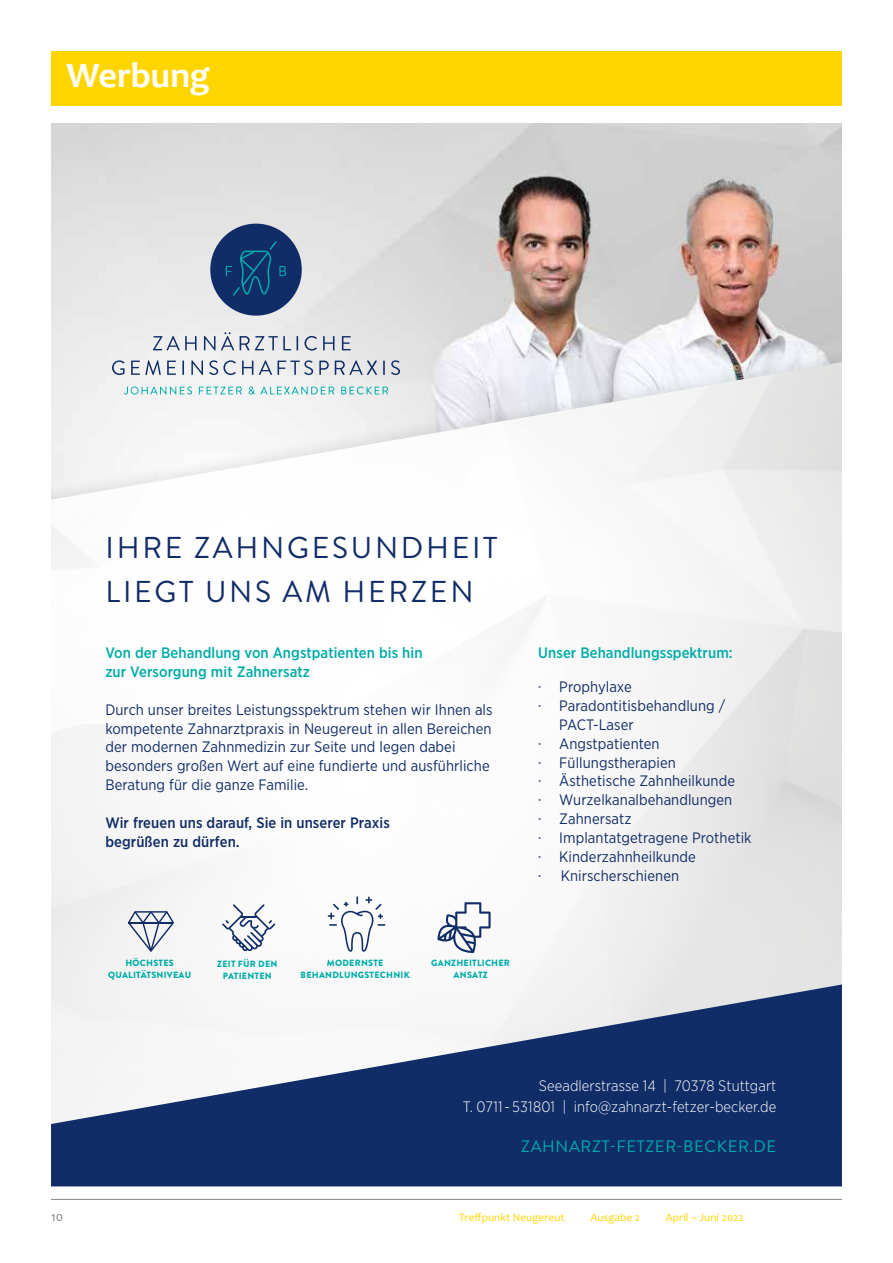
<style>
.page{position:relative;width:893px;height:1263px;background:#fff}
.page>*{position:absolute;margin:0;border:0;box-sizing:border-box;transform-origin:0 0}
.t1{font:700 36px "Candara";color:#fff}
.t2{font:30.15px/43.8px "Brandon Grotesque";letter-spacing:.09em;color:#112d67}
.t3{font:16.65px "Brandon Grotesque";letter-spacing:.04em;color:#00aca9}
.t4{font:15.15px/18.9px "Gotham Narrow";letter-spacing:.005em;color:#112d67}
.t5{font:500 15.15px/18.9px "Gotham Narrow";letter-spacing:.005em;color:#00aca9}
.t6{font:300 15.15px/20.4px "Gotham Narrow";letter-spacing:.005em;color:#fff;text-align:right}
.t7{font:500 15.15px/18.9px "Gotham Narrow";letter-spacing:.005em;color:#112d67}
.t8{font:13.5px "Candara";color:#878787}
.t9{font:11.25px "Candara";letter-spacing:.01em;color:#ffd500}
.t10{font:900 9px/12px "Brandon Grotesque";letter-spacing:.025em;color:#00aca9;text-align:center}
.s1{font-family:"Times"}
</style>
<div class="page">
<hr style="left:51px;top:1199px;width:791px;height:1px;background:#878787">
<div style="left:51px;top:51px;width:791px;height:54px;background:#ffd500"></div>
<div style="left:51px;top:123px;width:791px;height:385px;background:#000;opacity:.08"></div>
<div style="left:210px;top:224px;width:92px;height:92px;background:#112d67;border-radius:50%"></div>
<svg style="left:226px;top:241px;width:60px;height:55px"></svg>
<svg style="left:124px;top:386px;width:68px;height:9px"></svg>
<svg style="left:199px;top:387px;width:43px;height:7px"></svg>
<svg style="left:249px;top:386px;width:85px;height:9px"></svg>
<svg style="left:341px;top:386px;width:47px;height:9px"></svg>
<svg style="left:153px;top:336px;width:44px;height:14px"></svg>
<svg style="left:204px;top:336px;width:11px;height:15px"></svg>
<svg style="left:221px;top:332px;width:13px;height:18px"></svg>
<svg style="left:240px;top:336px;width:51px;height:14px"></svg>
<svg style="left:297px;top:336px;width:1px;height:14px"></svg>
<svg style="left:304px;top:336px;width:13px;height:15px"></svg>
<svg style="left:323px;top:336px;width:11px;height:14px"></svg>
<svg style="left:342px;top:336px;width:9px;height:14px"></svg>
<svg style="left:112px;top:360px;width:13px;height:15px"></svg>
<svg style="left:131px;top:360px;width:30px;height:15px"></svg>
<svg style="left:167px;top:361px;width:9px;height:14px"></svg>
<svg style="left:182px;top:361px;width:2px;height:14px"></svg>
<svg style="left:191px;top:360px;width:12px;height:15px"></svg>
<svg style="left:209px;top:360px;width:27px;height:15px"></svg>
<svg style="left:242px;top:361px;width:11px;height:14px"></svg>
<svg style="left:259px;top:360px;width:13px;height:15px"></svg>
<svg style="left:278px;top:360px;width:35px;height:15px"></svg>
<svg style="left:319px;top:361px;width:10px;height:14px"></svg>
<svg style="left:335px;top:360px;width:42px;height:15px"></svg>
<svg style="left:383px;top:361px;width:2px;height:14px"></svg>
<svg style="left:391px;top:360px;width:9px;height:15px"></svg>
<svg style="left:51px;top:984px;width:791px;height:202px;fill:#112d67"></svg>
<svg style="left:222px;top:904px;width:53px;height:47px"></svg>
<svg style="left:128px;top:911px;width:46px;height:41px"></svg>
<svg style="left:328px;top:896px;width:57px;height:56px"></svg>
<svg style="left:437px;top:902px;width:54px;height:51px"></svg>
<h1 class="t1" style="left:67px;top:54px;width:145px">Werbung</h1>
<h2 class="t2" style="left:106px;top:526px;width:393px">IHRE ZAHNGESUNDHEIT<br>LIEGT UNS AM HERZEN</h2>
<p class="t5" style="left:105px;top:643px;width:319px">Von der Behandlung von Angstpatienten bis hin zur Versorgung mit Zahnersatz</p>
<p class="t4" style="left:105px;top:700px;width:389px">Durch unser breites Leistungsspektrum stehen wir Ihnen als kompetente Zahnarztpraxis in Neugereut in allen Bereichen der modernen Zahnmedizin zur Seite und legen dabei besonders großen Wert auf eine fundierte und ausführliche Beratung für die ganze Familie.</p>
<p class="t7" style="left:105px;top:813px;width:286px">Wir freuen uns darauf, Sie in unserer Praxis begrüßen zu dürfen.</p>
<p class="t5" style="left:538px;top:643px;width:196px">Unser Behandlungsspektrum:</p>
<p class="t4" style="left:538px;top:677px;width:95px"><span class="s1">·</span> Prophylaxe</p>
<p class="t4" style="left:538px;top:696px;width:189px"><span class="s1">·</span> Paradontitisbehandlung /</p>
<p class="t4" style="left:559px;top:715px;width:76px">PACT-Laser</p>
<p class="t4" style="left:538px;top:734px;width:123px"><span class="s1">·</span> Angstpatienten</p>
<p class="t4" style="left:538px;top:752px;width:139px"><span class="s1">·</span> Füllungstherapien</p>
<p class="t4" style="left:538px;top:771px;width:198px"><span class="s1">·</span> Ästhetische Zahnheilkunde</p>
<p class="t4" style="left:538px;top:790px;width:196px"><span class="s1">·</span> Wurzelkanalbehandlungen</p>
<p class="t4" style="left:538px;top:809px;width:95px"><span class="s1">·</span> Zahnersatz</p>
<p class="t4" style="left:538px;top:828px;width:215px"><span class="s1">·</span> Implantatgetragene Prothetik</p>
<p class="t4" style="left:538px;top:847px;width:159px"><span class="s1">·</span> Kinderzahnheilkunde</p>
<p class="t4" style="left:538px;top:865px;width:142px"><span class="s1">·</span> Knirscherschienen</p>
<p class="t10" style="left:108px;top:957px;width:85px">HÖCHSTES<br>QUALITÄTSNIVEAU</p>
<p class="t10" style="left:301px;top:957px;width:111px">MODERNSTE<br>BEHANDLUNGSTECHNIK</p>
<p class="t10" style="left:431px;top:957px;width:80px">GANZHEITLICHER<br>ANSATZ</p>
<p class="t10" style="left:217px;top:958px;width:62px">ZEIT FÜR DEN<br>PATIENTEN</p>
<p class="t6" style="left:463px;top:1075px;width:315px">Seeadlerstrasse 14 | 70378 Stuttgart<br>T. 0711 - 531801 | info@zahnarzt-fetzer-becker.de</p>
<p class="t3" style="left:521px;top:1135px;width:256px">ZAHNARZT-FETZER-BECKER.DE</p>
<p class="t8" style="left:51px;top:1208px;width:14px">10</p>
<p class="t9" style="left:459px;top:1211px;width:107px">Treffpunkt Neugereut</p>
<p class="t9" style="left:590px;top:1211px;width:51px">Ausgabe 2</p>
<p class="t9" style="left:666px;top:1211px;width:79px">April – Juni 2022</p>
</div>
